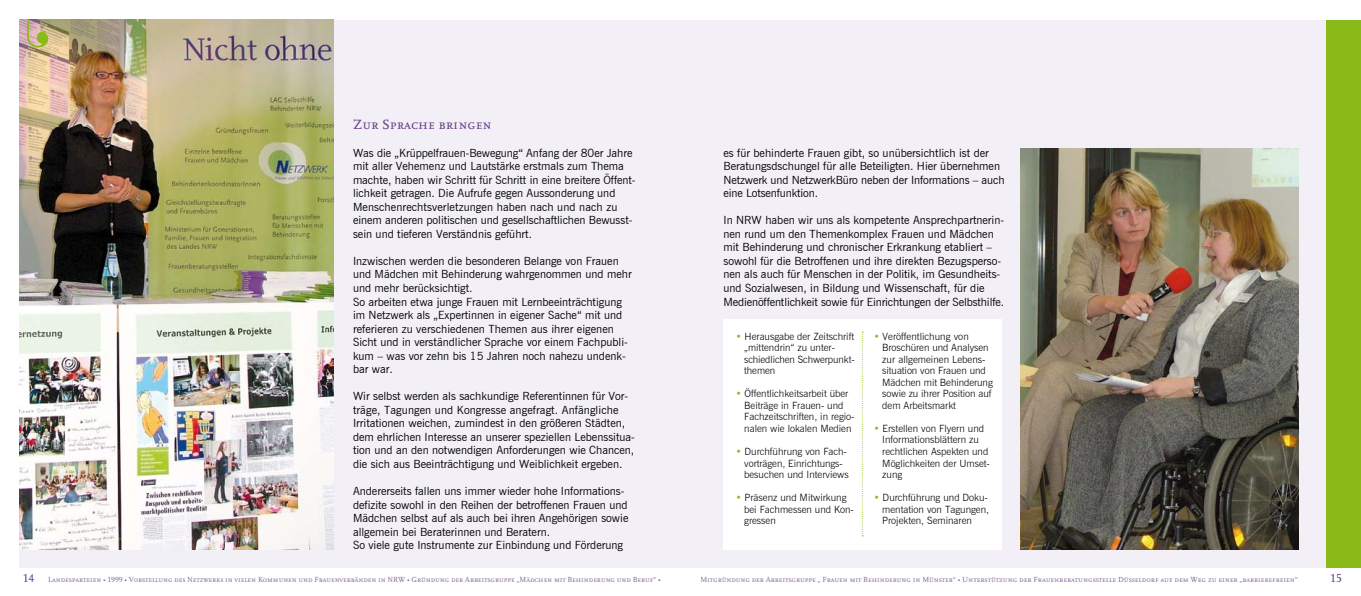
<style>
.page{position:relative;width:1361px;height:596px;background:#fff}
.page>*{position:absolute;margin:0;border:0;box-sizing:border-box;transform-origin:0 0}
.t1{font:14px "Scala LF Caps";color:#633a85}
.t2{font:12px "Scala LF Caps";color:#633a85}
.t3{font:11.3px/13.5px "News Gothic BT";color:#000}
.t4{font:300 10px/11.5px "News Gothic BT";color:#000}
.t5{font:7.7px "Scala LF Caps";letter-spacing:-.01em;color:#8468a3}
.s1{color:#89ba17}
</style>
<div class="page">
<div style="left:20px;top:20px;width:660px;height:547px;background:#f1eef5"></div>
<div style="left:680px;top:20px;width:661px;height:547px;background:#f1eef5"></div>
<div style="left:1327px;top:20px;width:34px;height:547px;background:#89ba17"></div>
<img style="left:1021px;top:149px;width:277px;height:399px">
<div style="left:723px;top:319px;width:278px;height:229px;background:#fff"></div>
<svg style="left:862px;top:331px;width:1px;height:205px"></svg>
<img style="left:20px;top:20px;width:313px;height:528px">
<svg style="left:27px;top:20px;width:21px;height:28px"></svg>
<p class="t1" style="left:353px;top:117px;width:140px">Zur Sprache bringen</p>
<p class="t3" style="left:353px;top:146px;width:284px">Was die „Krüppelfrauen-Bewegung“ Anfang der 80er Jahre mit aller Vehemenz und Lautstärke erstmals zum Thema machte, haben wir Schritt für Schritt in eine breitere Öffent&shy;lichkeit getragen. Die Aufrufe gegen Aussonderung und Menschenrechtsverletzungen haben nach und nach zu einem anderen politischen und gesellschaftlichen Bewusst&shy;sein und tieferen Verständnis geführt.</p>
<p class="t3" style="left:353px;top:254px;width:280px">Inzwischen werden die besonderen Belange von Frauen und Mädchen mit Behinderung wahrgenommen und mehr und mehr berücksichtigt.<br>So arbeiten etwa junge Frauen mit Lernbeeinträchtigung im Netzwerk als „Expertinnen in eigener Sache“ mit und referieren zu verschiedenen Themen aus ihrer eigenen Sicht und in verständlicher Sprache vor einem Fachpubli&shy;kum – was vor zehn bis 15 Jahren noch nahezu undenk&shy;bar war.</p>
<p class="t3" style="left:353px;top:389px;width:283px">Wir selbst werden als sachkundige Referentinnen für Vor&shy;träge, Tagungen und Kongresse angefragt. Anfängliche Irritationen weichen, zumindest in den größeren Städten, dem ehrlichen Interesse an unserer speziellen Lebenssitua&shy;tion und an den notwendigen Anforderungen wie Chancen, die sich aus Beeinträchtigung und Weiblichkeit ergeben.</p>
<p class="t3" style="left:353px;top:484px;width:277px">Andererseits fallen uns immer wieder hohe Informations&shy;defizite sowohl in den Reihen der betroffenen Frauen und Mädchen selbst auf als auch bei ihren Angehörigen sowie allgemein bei Beraterinnen und Beratern.<br>So viele gute Instrumente zur Einbindung und Förderung</p>
<p class="t5" style="left:48px;top:575px;width:614px">Landesparteien • 1999 • Vorstellung des Netzwerks in vielen Kommunen und Frauenverbänden in NRW • Gründung der Arbeitsgruppe „Mädchen mit Behinderung und Beruf“ •</p>
<p class="t5" style="left:700px;top:575px;width:599px">Mitgründung der Arbeitsgruppe „ Frauen mit Behinderung in Münster“ • Unterstützung der Frauenberatungsstelle Düsseldorf auf dem Weg zu einer „barrierefreien“</p>
<p class="t3" style="left:723px;top:146px;width:283px">es für behinderte Frauen gibt, so unübersichtlich ist der Beratungsdschungel für alle Beteiligten. Hier übernehmen Netzwerk und NetzwerkBüro neben der Informations – auch eine Lotsenfunktion.</p>
<p class="t3" style="left:723px;top:213px;width:282px">In NRW haben wir uns als kompetente Ansprechpartnerin&shy;nen rund um den Themenkomplex Frauen und Mädchen mit Behinderung und chronischer Erkrankung etabliert – sowohl für die Betroffenen und ihre direkten Bezugsperso&shy;nen als auch für Menschen in der Politik, im Gesundheits&shy;und Sozialwesen, in Bildung und Wissenschaft, für die Medienöffentlichkeit sowie für Einrichtungen der Selbsthilfe.</p>
<p class="t4" style="left:744px;top:330px;width:112px;text-indent:-9px"><span class="s1">•</span> Herausgabe der Zeitschrift „mittendrin“ zu unter&shy;schiedlichen Schwerpunkt&shy;themen</p>
<p class="t4" style="left:744px;top:388px;width:112px;text-indent:-8px"><span class="s1">•</span> Öffentlichkeitsarbeit über<br>Beiträge in Frauen- und<br>Fachzeitschriften, in regio&shy;nalen wie lokalen Medien</p>
<p class="t4" style="left:744px;top:445px;width:106px;text-indent:-8px"><span class="s1">•</span> Durchführung von Fach&shy;vorträgen, Einrichtungs&shy;besuchen und Interviews</p>
<p class="t4" style="left:744px;top:491px;width:111px;text-indent:-8px"><span class="s1">•</span> Präsenz und Mitwirkung bei Fachmessen und Kon&shy;gressen</p>
<p class="t4" style="left:882px;top:330px;width:112px;text-indent:-8px"><span class="s1">•</span> Veröffentlichung von<br>Broschüren und Analysen zur allgemeinen Lebens&shy;situation von Frauen und<br>Mädchen mit Behinderung sowie zu ihrer Position auf dem Arbeitsmarkt</p>
<p class="t4" style="left:882px;top:422px;width:109px;text-indent:-8px"><span class="s1">•</span> Erstellen von Flyern und<br>Informationsblättern zu rechtlichen Aspekten und<br>Möglichkeiten der Umset&shy;zung</p>
<p class="t4" style="left:882px;top:491px;width:108px;text-indent:-8px"><span class="s1">•</span> Durchführung und Doku&shy;mentation von Tagungen,<br>Projekten, Seminaren</p>
<p class="t2" style="left:23px;top:571px;width:13px">14</p>
<p class="t2" style="left:1330px;top:571px;width:13px">15</p>
</div>
